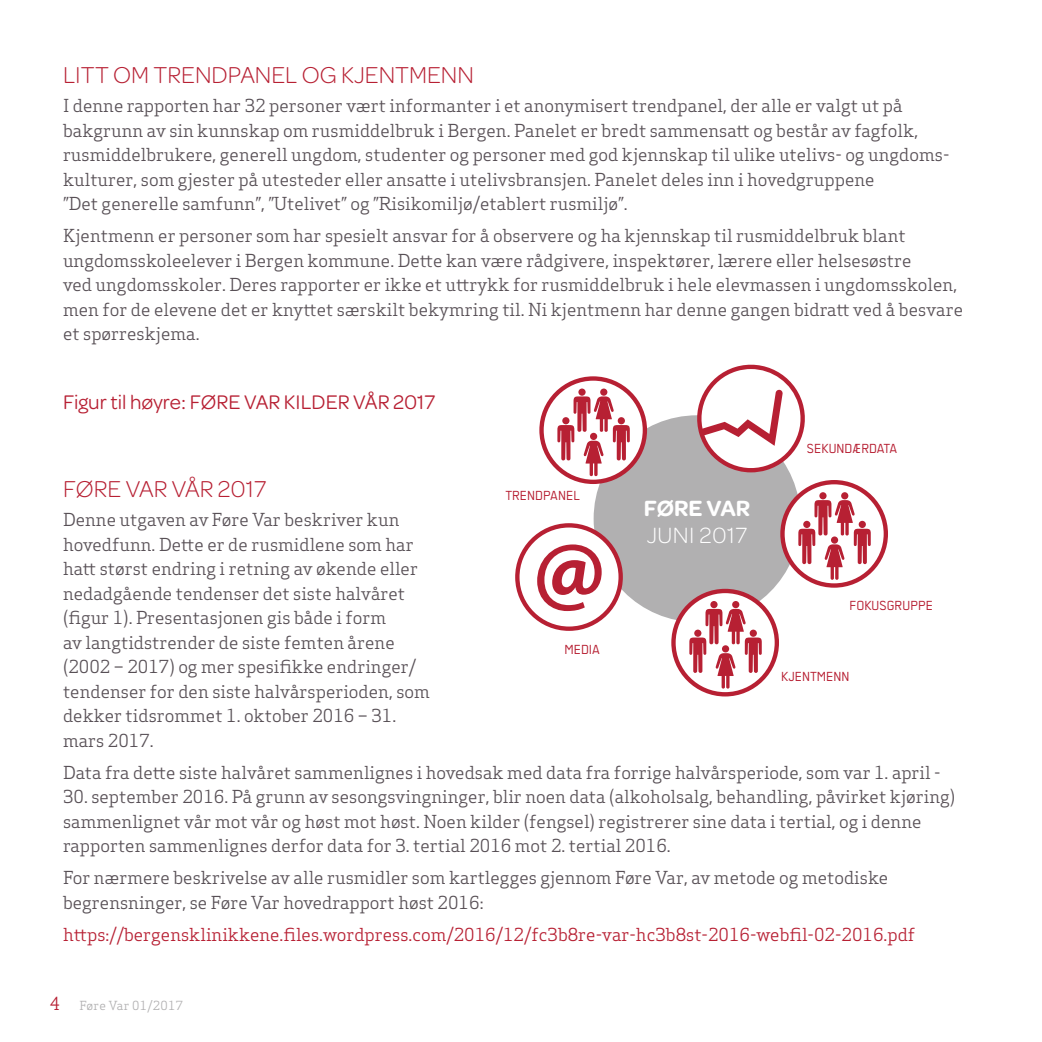
<style>
.page{position:relative;width:1042px;height:1042px;background:#fff}
.page>*{position:absolute;margin:0;border:0;box-sizing:border-box;transform-origin:0 0}
.t1{font:300 24.5px "Omnes";color:#b72033}
.t2{font:300 23.45px "Omnes";letter-spacing:.02em;color:#fff}
.t3{font:600 23.45px "Omnes";color:#fff}
.t4{font:21px "Omnes";color:#b72033}
.t5{font:17.5px/24.5px "Apex Serif";color:#585056}
.t6{font:17.5px "Apex Serif";color:#b72033}
.t7{font:14.88px "Regular";color:#b72033}
.t8{font:12.25px "Apex Serif";letter-spacing:.02em;color:#b1b0b1}
.s1{font-size:17.5px;color:#b72033}
</style>
<div class="page">
<div style="left:593px;top:415px;width:207px;height:207px;background:#b1b0b1;border-radius:50%"></div>
<svg style="left:515px;top:523px;width:108px;height:108px"></svg>
<svg style="left:539px;top:376px;width:108px;height:108px"></svg>
<svg style="left:671px;top:364px;width:217px;height:332px"></svg>
<h1 class="t1" style="left:63px;top:61px;width:412px">LITT OM TRENDPANEL OG KJENTMENN</h1>
<p class="t5" style="left:63px;top:93px;width:888px">I denne rapporten har 32 personer vært informanter i et anonymisert trendpanel, der alle er valgt ut på bakgrunn av sin kunnskap om rusmiddelbruk i Bergen. Panelet er bredt sammensatt og består av fagfolk, rusmiddelbrukere, generell ungdom, studenter og personer med god kjennskap til ulike utelivs- og ungdoms&shy;kulturer, som gjester på utesteder eller ansatte i utelivsbransjen. Panelet deles inn i hovedgruppene<br>”Det generelle samfunn”, ”Utelivet” og ”Risikomiljø/etablert rusmiljø”.</p>
<p class="t5" style="left:63px;top:223px;width:901px">Kjentmenn er personer som har spesielt ansvar for å observere og ha kjennskap til rusmiddelbruk blant ungdomsskoleelever i Bergen kommune. Dette kan være rådgivere, inspektører, lærere eller helsesøstre<br>ved ungdomsskoler. Deres rapporter er ikke et uttrykk for rusmiddelbruk i hele elevmassen i ungdomsskolen, men for de elevene det er knyttet særskilt bekymring til. Ni kjentmenn har denne gangen bidratt ved å besvare et spørreskjema.</p>
<p class="t4" style="left:63px;top:390px;width:374px">Figur til høyre: FØRE VAR KILDER VÅR 2017</p>
<p class="t7" style="left:807px;top:440px;width:92px">SEKUNDÆRDATA</p>
<h1 class="t1" style="left:63px;top:475px;width:205px">FØRE VAR VÅR 2017</h1>
<p class="t5" style="left:63px;top:507px;width:368px">Denne utgaven av Føre Var beskriver kun hovedfunn. Dette er de rusmidlene som har hatt størst endring i retning av økende eller nedadgående tendenser det siste halvåret (figur 1). Presentasjonen gis både i form<br>av langtidstrender de siste femten årene (2002 – 2017) og mer spesifikke endringer/ tendenser for den siste halvårsperioden, som dekker tidsrommet 1. oktober 2016 – 31. mars 2017.</p>
<p class="t5" style="left:63px;top:760px;width:879px">Data fra dette siste halvåret sammenlignes i hovedsak med data fra forrige halvårsperiode, som var 1. april -</p>
<p class="t5" style="left:63px;top:784px;width:893px">30. september 2016. På grunn av sesongsvingninger, blir noen data (alkoholsalg, behandling, påvirket kjøring) sammenlignet vår mot vår og høst mot høst. Noen kilder (fengsel) registrerer sine data i tertial, og i denne rapporten sammenlignes derfor data for 3. tertial 2016 mot 2. tertial 2016.</p>
<p class="t5" style="left:63px;top:865px;width:827px">For nærmere beskrivelse av alle rusmidler som kartlegges gjennom Føre Var, av metode og metodiske begrensninger, se Føre Var hovedrapport høst 2016:</p>
<p class="t6" style="left:63px;top:923px;width:854px">https://bergensklinikkene.files.wordpress.com/2016/12/fc3b8re-var-hc3b8st-2016-webfil-02-2016.pdf</p>
<p class="t7" style="left:505px;top:487px;width:76px">TRENDPANEL</p>
<h2 class="t3" style="left:644px;top:495px;width:108px">FØRE VAR</h2>
<h2 class="t2" style="left:647px;top:522px;width:102px">JUNI 2017</h2>
<p class="t7" style="left:849px;top:597px;width:85px">FOKUSGRUPPE</p>
<p class="t7" style="left:564px;top:641px;width:37px">MEDIA</p>
<p class="t7" style="left:781px;top:669px;width:70px">KJENTMENN</p>
<p class="t8" style="left:50px;top:997px;width:135px"><span class="s1">4</span> Føre Var 01/2017</p>
</div>
